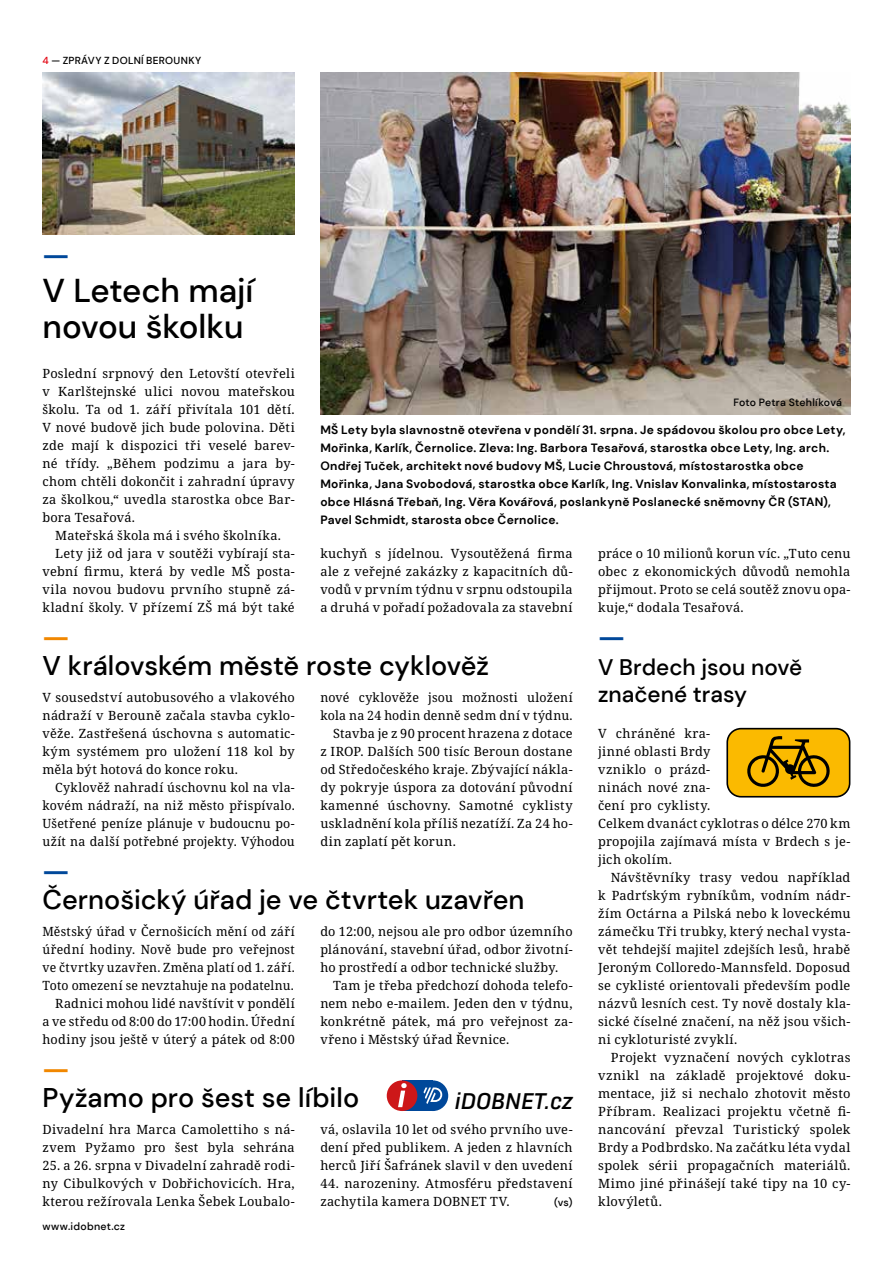
<style>
.page{position:relative;width:893px;height:1263px;background:#fff}
.page>*{position:absolute;margin:0;border:0;box-sizing:border-box;transform-origin:0 0}
.t1{font:500 33px/36px "DM Sans";color:#000}
.t2{font:500 31.5px "DM Sans";color:#00489a}
.t3{font:500 31.5px "DM Sans";color:#f18700}
.t4{font:500 27px "DM Sans";color:#000}
.t5{font:500 22.5px/27px "DM Sans";color:#000}
.t6{font:italic 500 22.5px "Protipo";letter-spacing:-.005em;color:#000}
.t7{font:12.75px/18px "Noto Serif";letter-spacing:.02em;color:#000;text-align:justify}
.t8{font:12.75px/18px "Noto Serif";letter-spacing:.02em;color:#000;text-align:right;scale:.96 1}
.t9{font:700 12px/18px "DM Sans";letter-spacing:.02em;color:#000}
.t10{font:500 10.5px "DM Sans";letter-spacing:.02em;color:#000}
.t11{font:500 10.2px "DM Sans";letter-spacing:.03em;color:#000}
.s1{color:#e30613}
</style>
<div class="page">
<img style="left:320px;top:72px;width:530px;height:342px">
<img style="left:43px;top:72px;width:252px;height:162px">
<div style="left:727px;top:729px;width:123px;height:68px;background:#fbba00;border-radius:14px"></div>
<div style="left:726px;top:728px;width:124px;height:69px;border:2px solid #000;border-radius:14px"></div>
<svg style="left:747px;top:736px;width:83px;height:51px"></svg>
<div style="left:403px;top:1080px;width:30px;height:31px;background:#00489a"></div>
<div style="left:418px;top:1080px;width:30px;height:31px;background:#00489a;border-radius:50%"></div>
<div style="left:387px;top:1080px;width:30px;height:31px;background:#cd1719;border-radius:50%"></div>
<svg style="left:424px;top:1087px;width:18px;height:17px"></svg>
<svg style="left:398px;top:1083px;width:9px;height:24px"></svg>
<p class="t11" style="left:43px;top:54px;width:160px"><span class="s1">4</span> — ZPRÁVY Z DOLNÍ BEROUNKY</p>
<h2 class="t2" style="left:43px;top:235px;width:28px">—</h2>
<h1 class="t1" style="left:43px;top:272px;width:212px">V Letech mají novou školku</h1>
<p class="t7" style="left:43px;top:365px;width:254px">Poslední srpnový den Letovští otevřeli v Karlštejnské ulici novou mateřskou školu. Ta od 1. září přivítala 101 dětí.<br>V nové budově jich bude polovina. Děti zde mají k dispozici tři veselé barev&shy;né třídy. „Během podzimu a jara by&shy;chom chtěli dokončit i zahradní úpravy za školkou,“ uvedla starostka obce Bar&shy;bora Tesařová.</p>
<p class="t7" style="left:55px;top:527px;width:227px">Mateřská škola má i svého školníka.</p>
<p class="t7" style="left:55px;top:545px;width:241px">Lety již od jara v soutěži vybírají sta-</p>
<p class="t7" style="left:43px;top:563px;width:254px">vební firmu, která by vedle MŠ posta-</p>
<p class="t7" style="left:43px;top:581px;width:254px">vila novou budovu prvního stupně zá-</p>
<p class="t7" style="left:43px;top:599px;width:254px">kladní školy. V přízemí ZŠ má být také</p>
<p class="t10" style="left:733px;top:396px;width:110px">Foto Petra Stehlíková</p>
<p class="t9" style="left:320px;top:420px;width:527px">MŠ Lety byla slavnostně otevřena v pondělí 31. srpna. Je spádovou školou pro obce Lety, Mořinka, Karlík, Černolice. Zleva: Ing. Barbora Tesařová, starostka obce Lety, Ing. arch.<br>Ondřej Tuček, architekt nové budovy MŠ, Lucie Chroustová, místostarostka obce Mořinka, Jana Svobodová, starostka obce Karlík, Ing. Vnislav Konvalinka, místostarosta obce Hlásná Třebaň, Ing. Věra Kovářová, poslankyně Poslanecké sněmovny ČR (STAN), Pavel Schmidt, starosta obce Černolice.</p>
<p class="t7" style="left:320px;top:545px;width:254px">kuchyň s jídelnou. Vysoutěžená firma ale z veřejné zakázky z kapacitních dů&shy;vodů v prvním týdnu v srpnu odstoupila a druhá v pořadí požadovala za stavební</p>
<p class="t7" style="left:598px;top:545px;width:254px">práce o 10 milionů korun víc. „Tuto cenu obec z ekonomických důvodů nemohla přijmout. Proto se celá soutěž znovu opa&shy;kuje,“ dodala Tesařová.</p>
<h2 class="t3" style="left:43px;top:618px;width:28px">—</h2>
<h3 class="t4" style="left:43px;top:649px;width:448px">V královském městě roste cyklověž</h3>
<p class="t7" style="left:43px;top:689px;width:254px">V sousedství autobusového a vlakového nádraží v Berouně začala stavba cyklo&shy;věže. Zastřešená úschovna s automatic&shy;kým systémem pro uložení 118 kol by měla být hotová do konce roku.</p>
<p class="t7" style="left:43px;top:779px;width:254px;text-indent:13px">Cyklověž nahradí úschovnu kol na vla&shy;kovém nádraží, na niž město přispívalo.<br>Ušetřené peníze plánuje v budoucnu po&shy;užít na další potřebné projekty. Výhodou</p>
<p class="t7" style="left:320px;top:689px;width:254px">nové cyklověže jsou možnosti uložení</p>
<p class="t7" style="left:320px;top:707px;width:254px">kola na 24 hodin denně sedm dní v týdnu.</p>
<p class="t7" style="left:333px;top:725px;width:241px">Stavba je z 90 procent hrazena z dotace</p>
<p class="t7" style="left:320px;top:743px;width:254px">z IROP. Dalších 500 tisíc Beroun dostane</p>
<p class="t7" style="left:320px;top:761px;width:254px">od Středočeského kraje. Zbývající nákla-</p>
<p class="t7" style="left:320px;top:779px;width:254px">dy pokryje úspora za dotování původní</p>
<p class="t7" style="left:320px;top:797px;width:254px">kamenné úschovny. Samotné cyklisty</p>
<p class="t7" style="left:320px;top:815px;width:254px">uskladnění kola příliš nezatíží. Za 24 ho-</p>
<p class="t7" style="left:320px;top:833px;width:137px">din zaplatí pět korun.</p>
<h2 class="t2" style="left:43px;top:852px;width:28px">—</h2>
<h3 class="t4" style="left:43px;top:883px;width:484px">Černošický úřad je ve čtvrtek uzavřen</h3>
<p class="t8" style="left:43px;top:923px;width:264px">Městský úřad v Černošicích mění od září úřední hodiny. Nově bude pro veřejnost ve čtvrtky uzavřen. Změna platí od 1. září.<br>Toto omezení se nevztahuje na podatelnu.<br>Radnici mohou lidé navštívit v pondělí<br>a ve středu od 8:00 do 17:00 hodin. Úřední hodiny jsou ještě v úterý a pátek od 8:00</p>
<p class="t7" style="left:320px;top:923px;width:254px">do 12:00, nejsou ale pro odbor územního plánování, stavební úřad, odbor životní&shy;ho prostředí a odbor technické služby.</p>
<p class="t7" style="left:320px;top:977px;width:254px;text-indent:13px">Tam je třeba předchozí dohoda telefo&shy;nem nebo e-mailem. Jeden den v týdnu, konkrétně pátek, má pro veřejnost za&shy;vřeno i Městský úřad Řevnice.</p>
<h2 class="t3" style="left:43px;top:1050px;width:28px">—</h2>
<h3 class="t4" style="left:43px;top:1081px;width:318px">Pyžamo pro šest se líbilo</h3>
<h3 class="t6" style="left:455px;top:1088px;width:120px">iDOBNET.cz</h3>
<p class="t7" style="left:43px;top:1121px;width:254px">Divadelní hra Marca Camolettiho s ná&shy;zvem Pyžamo pro šest byla sehrána</p>
<p class="t7" style="left:43px;top:1157px;width:254px">25. a 26. srpna v Divadelní zahradě rodi&shy;ny Cibulkových v Dobřichovicích. Hra, kterou režírovala Lenka Šebek Loubalo-</p>
<p class="t10" style="left:43px;top:1220px;width:84px">www.idobnet.cz</p>
<p class="t7" style="left:320px;top:1121px;width:254px">vá, oslavila 10 let od svého prvního uve&shy;dení před publikem. A jeden z hlavních herců Jiří Šafránek slavil v den uvedení</p>
<p class="t7" style="left:320px;top:1175px;width:254px">44. narozeniny. Atmosféru představení zachytila kamera DOBNET TV.</p>
<p class="t10" style="left:554px;top:1196px;width:20px">(vs)</p>
<h2 class="t2" style="left:598px;top:618px;width:28px">—</h2>
<h3 class="t5" style="left:598px;top:654px;width:206px">V Brdech jsou nově značené trasy</h3>
<p class="t7" style="left:598px;top:725px;width:254px;text-align:left">V chráněné kra-<br>jinné oblasti Brdy<br>vzniklo o prázd-<br>ninách nové zna-<br>čení pro cyklisty.<br>Celkem dvanáct cyklotras o délce 270 km propojila zajímavá místa v Brdech s je&shy;jich okolím.</p>
<p class="t7" style="left:598px;top:869px;width:254px;text-indent:13px">Návštěvníky trasy vedou například k Padrťským rybníkům, vodním nádr&shy;žím Octárna a Pilská nebo k loveckému zámečku Tři trubky, který nechal vysta&shy;vět tehdejší majitel zdejších lesů, hrabě Jeroným Colloredo-Mannsfeld. Doposud se cyklisté orientovali především podle názvů lesních cest. Ty nově dostaly kla&shy;sické číselné značení, na něž jsou všich&shy;ni cykloturisté zvyklí.</p>
<p class="t7" style="left:598px;top:1049px;width:254px;text-indent:13px">Projekt vyznačení nových cyklotras vznikl na základě projektové doku&shy;mentace, již si nechalo zhotovit město Příbram. Realizaci projektu včetně fi&shy;nancování převzal Turistický spolek Brdy a Podbrdsko. Na začátku léta vydal spolek sérii propagačních materiálů.<br>Mimo jiné přinášejí také tipy na 10 cy&shy;klovýletů.</p>
</div>
